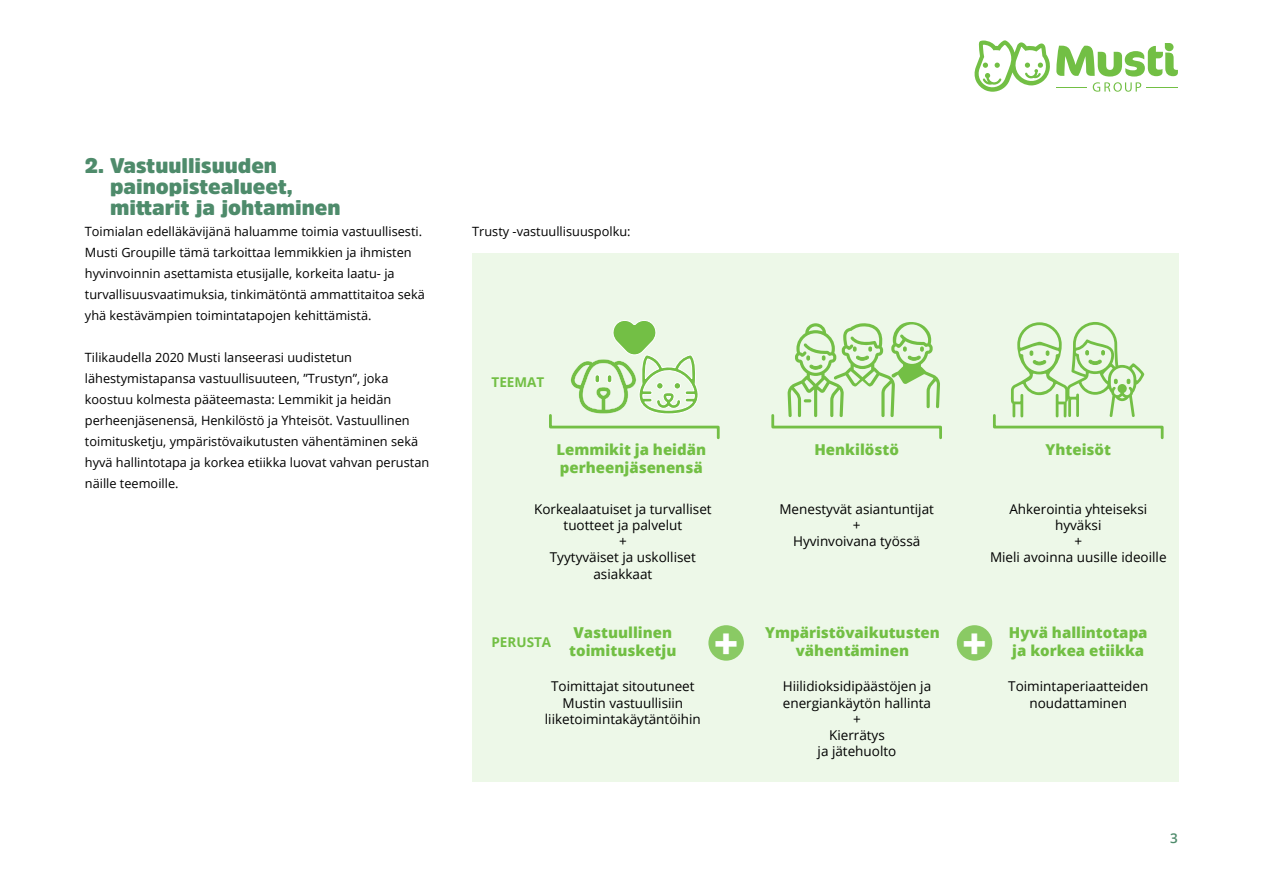
<style>
.page{position:relative;width:1263px;height:893px;background:#fff}
.page>*{position:absolute;margin:0;border:0;box-sizing:border-box;transform-origin:0 0}
.t1{font:800 42.45px "Open Sans";color:#fff}
.t2{font:900 21px/21px "Amsi Pro";color:#4e8b6b}
.t3{font:800 15px/18px "Open Sans";color:#72bf44}
.t4{font:13.5px/16.2px "Open Sans";color:#000;text-align:center}
.t5{font:700 13.5px "Open Sans";color:#72bf44}
.t6{font:600 13.5px "Open Sans";color:#4e8b6b}
.t7{font:12.75px/21px "Open Sans";color:#000}
</style>
<div class="page">
<svg style="left:974px;top:40px;width:76px;height:52px"></svg>
<svg style="left:1056px;top:43px;width:122px;height:49px"></svg>
<hr style="left:1056px;top:87px;width:31px;height:1px;background:#72bf44">
<hr style="left:1146px;top:87px;width:32px;height:1px;background:#72bf44">
<div style="left:472px;top:253px;width:706px;height:529px;background:#e9f7e3"></div>
<svg style="left:549px;top:320px;width:171px;height:119px"></svg>
<svg style="left:993px;top:322px;width:171px;height:117px"></svg>
<svg style="left:771px;top:322px;width:171px;height:117px"></svg>
<div style="left:708px;top:625px;width:36px;height:36px;background:#8aca64;border-radius:50%"></div>
<div style="left:957px;top:625px;width:35px;height:36px;background:#8aca64;border-radius:50%"></div>
<h2 class="t2" style="left:110px;top:155px;width:232px;text-indent:-25px">2. Vastuullisuuden painopistealueet, mittarit ja johtaminen</h2>
<p class="t7" style="left:85px;top:220px;width:341px">Toimialan edelläkävijänä haluamme toimia vastuullisesti.<br>Musti Groupille tämä tarkoittaa lemmikkien ja ihmisten hyvinvoinnin asettamista etusijalle, korkeita laatu- ja turvallisuusvaatimuksia, tinkimätöntä ammattitaitoa sekä yhä kestävämpien toimintatapojen kehittämistä.</p>
<p class="t7" style="left:85px;top:346px;width:346px">Tilikaudella 2020 Musti lanseerasi uudistetun lähestymistapansa vastuullisuuteen, ”Trustyn”, joka koostuu kolmesta pääteemasta: Lemmikit ja heidän perheenjäsenensä, Henkilöstö ja Yhteisöt. Vastuullinen toimitusketju, ympäristövaikutusten vähentäminen sekä hyvä hallintotapa ja korkea etiikka luovat vahvan perustan näille teemoille.</p>
<p class="t7" style="left:472px;top:220px;width:160px">Trusty -vastuullisuuspolku:</p>
<p class="t5" style="left:491px;top:373px;width:54px">TEEMAT</p>
<p class="t3" style="left:556px;top:440px;width:151px">Lemmikit ja heidän perheenjäsenensä</p>
<p class="t4" style="left:534px;top:500px;width:179px">Korkealaatuiset ja turvalliset tuotteet ja palvelut<br>+<br>Tyytyväiset ja uskolliset asiakkaat</p>
<p class="t3" style="left:814px;top:440px;width:86px">Henkilöstö</p>
<p class="t3" style="left:1045px;top:440px;width:67px">Yhteisöt</p>
<p class="t4" style="left:779px;top:500px;width:156px">Menestyvät asiantuntijat +<br>Hyvinvoivana työssä</p>
<p class="t4" style="left:990px;top:500px;width:178px">Ahkerointia yhteiseksi hyväksi<br>+<br>Mieli avoinna uusille ideoille</p>
<p class="t3" style="left:569px;top:623px;width:109px">Vastuullinen toimitusketju</p>
<p class="t3" style="left:1009px;top:623px;width:140px">Hyvä hallintotapa ja korkea etiikka</p>
<p class="t3" style="left:765px;top:623px;width:176px;text-align:center">Ympäristövaikutusten vähentäminen</p>
<p class="t5" style="left:491px;top:633px;width:61px">PERUSTA</p>
<h1 class="t1" style="left:714px;top:611px;width:26px">+</h1>
<h1 class="t1" style="left:962px;top:611px;width:26px">+</h1>
<p class="t4" style="left:545px;top:678px;width:158px">Toimittajat sitoutuneet<br>Mustin vastuullisiin liiketoimintakäytäntöihin</p>
<p class="t4" style="left:1008px;top:678px;width:142px">Toimintaperiaatteiden noudattaminen</p>
<p class="t4" style="left:783px;top:678px;width:150px">Hiilidioksidipäästöjen ja energiankäytön hallinta +<br>Kierrätys<br>ja jätehuolto</p>
<p class="t6" style="left:1170px;top:829px;width:9px">3</p>
</div>
